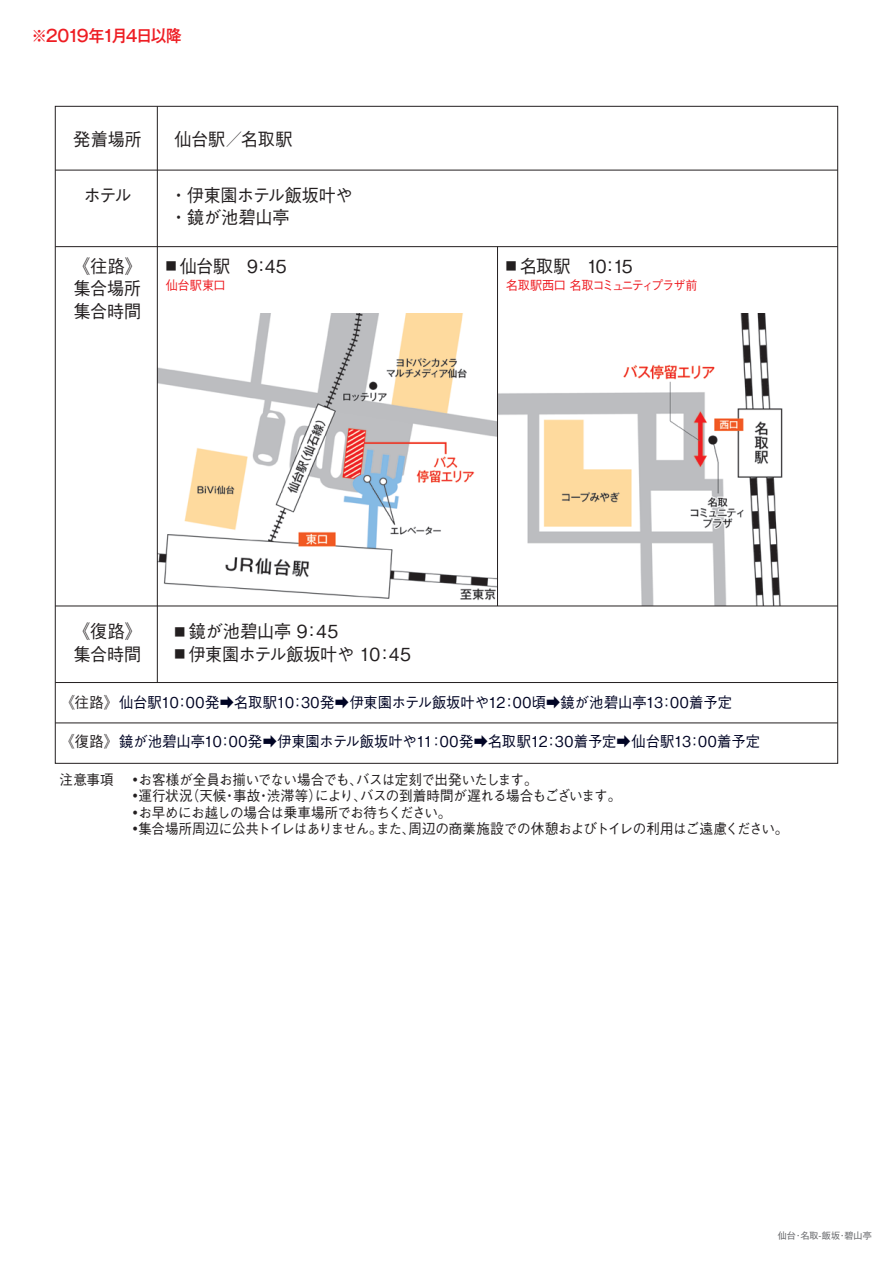
<style>
.page{position:relative;width:893px;height:1263px;background:#fff}
.page>*{position:absolute;margin:0;border:0;box-sizing:border-box;transform-origin:0 0}
.t1{font:500 18px/22.5px "Gothic BBB Pr 6 N";letter-spacing:-.015em;color:#231f20;scale:.95 1}
.t2{font:500 16.5px "Gothic MB101 Pr 6 N";letter-spacing:-.1em;color:#ee1d23;scale:.95 1}
.t3{font:500 15px "Gothic BBB Pr 6 N";letter-spacing:-.005em;color:#000424;scale:.95 1}
.t4{font:500 14.25px/16.5px "Gothic BBB Pr 6 N";letter-spacing:-.03em;color:#231f20;scale:.95 1}
.t5{font:500 12.75px "Gothic BBB Pr 6 N";letter-spacing:-.085em;color:#ee1d23;scale:.95 1}
.t6{font:500 12.75px "Gothic BBB Pr 6 N";letter-spacing:-.045em;color:#ee1d23;scale:.95 1}
.t7{font:9px "Gothic MB101 Pr 6 N";letter-spacing:.02em;color:#6c6d70}
.s1{color:#231f20}
</style>
<div class="page">
<img style="left:158px;top:314px;width:678px;height:292px">
<hr style="left:55px;top:606px;width:783px;height:1px;background:#231f20">
<hr style="left:55px;top:682px;width:783px;height:1px;background:#231f20">
<hr style="left:55px;top:722px;width:783px;height:1px;background:#231f20">
<hr style="left:55px;top:246px;width:783px;height:1px;background:#231f20">
<hr style="left:55px;top:170px;width:783px;height:1px;background:#231f20">
<hr style="left:157px;top:106px;width:1px;height:576px;background:#231f20">
<hr style="left:497px;top:247px;width:1px;height:359px;background:#231f20">
<p class="t2" style="left:32px;top:22px;width:160px">※2019年1月4日以降</p>
<p class="t1" style="left:73px;top:127px;width:74px">発着場所</p>
<p class="t1" style="left:174px;top:127px;width:126px">仙台駅／名取駅</p>
<p class="t1" style="left:84px;top:182px;width:52px">ホテル</p>
<p class="t1" style="left:170px;top:182px;width:194px">・伊東園ホテル飯坂叶や・鏡が池碧山亭</p>
<p class="t1" style="left:73px;top:254px;width:74px;text-align:justify">《往路》集合場所集合時間</p>
<p class="t1" style="left:166px;top:254px;width:129px"><sup>■</sup> 仙台駅　9：45</p>
<p class="t6" style="left:166px;top:275px;width:65px">仙台駅東口</p>
<p class="t1" style="left:506px;top:254px;width:135px"><sup>■</sup> 名取駅　10：15</p>
<p class="t5" style="left:506px;top:275px;width:203px">名取駅西口 名取コミュニティプラザ前</p>
<p class="t1" style="left:73px;top:619px;width:74px">《復路》集合時間</p>
<p class="t3" style="left:61px;top:691px;width:708px"><span class="s1">《往路》</span>仙台駅10：00発➡名取駅10：30発➡伊東園ホテル飯坂叶や12：00頃➡鏡が池碧山亭13：00着予定</p>
<p class="t3" style="left:61px;top:730px;width:738px"><span class="s1">《復路》</span>鏡が池碧山亭10：00発➡伊東園ホテル飯坂叶や11：00発➡名取駅12：30着予定➡仙台駅13：00着予定</p>
<p class="t1" style="left:174px;top:619px;width:174px"><sup>■</sup> 鏡が池碧山亭 9：45</p>
<p class="t1" style="left:174px;top:642px;width:251px"><sup>■</sup> 伊東園ホテル飯坂叶や 10：45</p>
<p class="t4" style="left:128px;top:770px;width:696px;text-indent:-69px">注意事項 ・お客様が全員お揃いでない場合でも、バスは定刻で出発いたします。<br>・運行状況（天候・事故・渋滞等）により、バスの到着時間が遅れる場合もございます。<br>・お早めにお越しの場合は乗車場所でお待ちください。<br>・集合場所周辺に公共トイレはありません。また、周辺の商業施設での休憩およびトイレの利用はご遠慮ください。</p>
<p class="t7" style="left:778px;top:1228px;width:95px">仙台・名取-飯坂・碧山亭</p>
</div>
